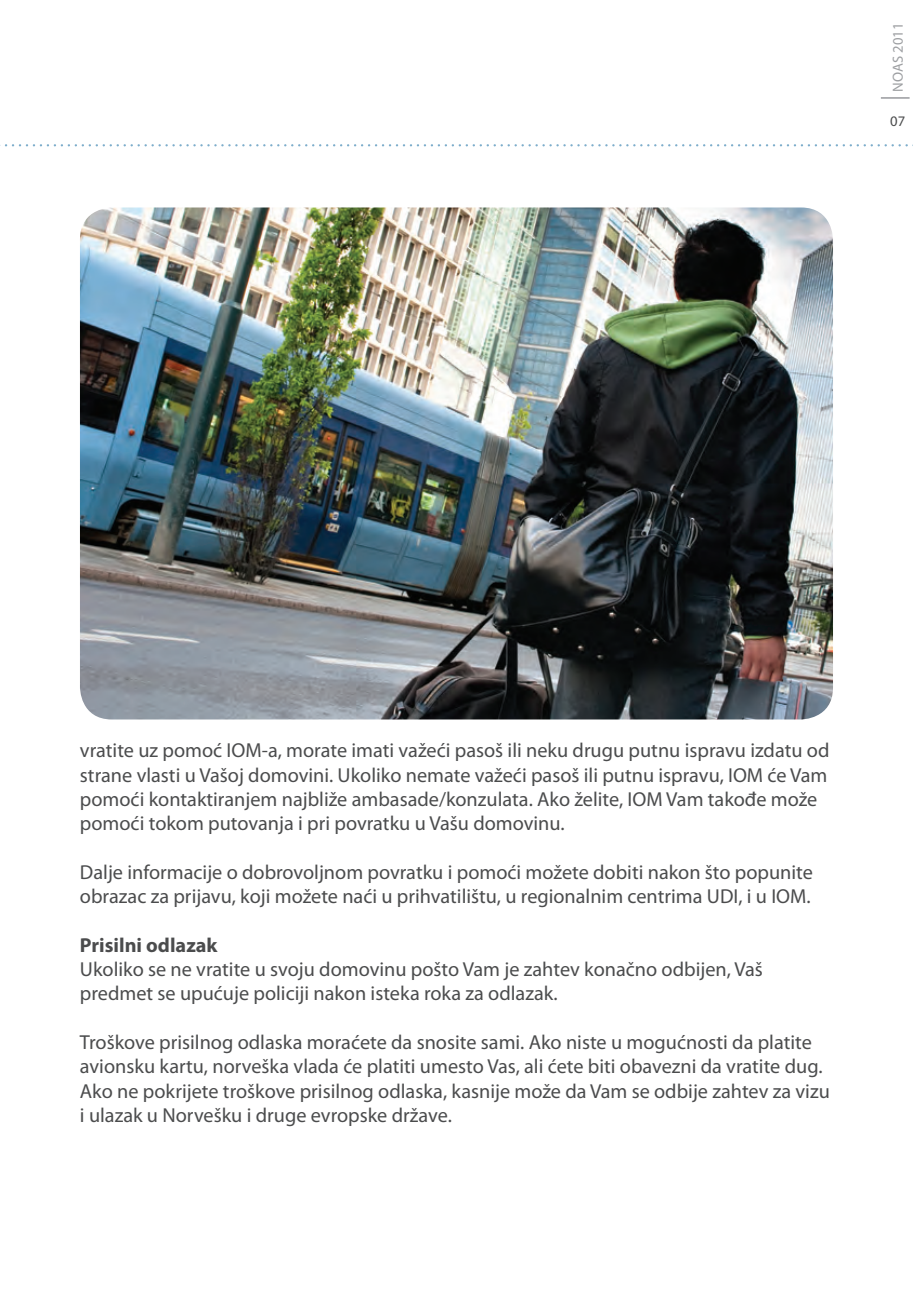
<style>
.page{position:relative;width:913px;height:1308px;background:#fff}
.page>*{position:absolute;margin:0;border:0;box-sizing:border-box;transform-origin:0 0}
.t1{font:20.25px/24.3px "Myriad Pro";color:#4b4c4d}
.t2{font:700 20.25px "Myriad Pro";color:#4b4c4d}
.t3{font:14.62px "Myriad Pro";color:#9d9fa2}
.t4{font:14.62px "Myriad Pro";color:#4b4c4d}
</style>
<div class="page">
<hr style="left:880px;top:97px;width:29px;height:2px;background:#9d9fa2">
<svg style="left:0;top:144px;width:913px;height:2px"></svg>
<img style="left:80px;top:207px;width:753px;height:512px">
<p class="t3" style="left:888px;top:92px;width:70px;rotate:-90deg">NOAS 2011</p>
<p class="t4" style="left:890px;top:112px;width:17px">07</p>
<p class="t1" style="left:80px;top:738px;width:751px">vratite uz pomoć IOM-a, morate imati važeći pasoš ili neku drugu putnu ispravu izdatu od strane vlasti u Vašoj domovini. Ukoliko nemate važeći pasoš ili putnu ispravu, IOM će Vam pomoći kontaktiranjem najbliže ambasade/konzulata. Ako želite, IOM Vam takođe može pomoći tokom putovanja i pri povratku u Vašu domovinu.</p>
<p class="t1" style="left:80px;top:860px;width:734px">Dalje informacije o dobrovoljnom povratku i pomoći možete dobiti nakon što popunite obrazac za prijavu, koji možete naći u prihvatilištu, u regionalnim centrima UDI, i u IOM.</p>
<p class="t2" style="left:80px;top:932px;width:139px">Prisilni odlazak</p>
<p class="t1" style="left:80px;top:957px;width:684px">Ukoliko se ne vratite u svoju domovinu pošto Vam je zahtev konačno odbijen, Vaš predmet se upućuje policiji nakon isteka roka za odlazak.</p>
<p class="t1" style="left:80px;top:1030px;width:751px">Troškove prisilnog odlaska moraćete da snosite sami. Ako niste u mogućnosti da platite avionsku kartu, norveška vlada će platiti umesto Vas, ali ćete biti obavezni da vratite dug.<br>Ako ne pokrijete troškove prisilnog odlaska, kasnije može da Vam se odbije zahtev za vizu i ulazak u Norvešku i druge evropske države.</p>
</div>
